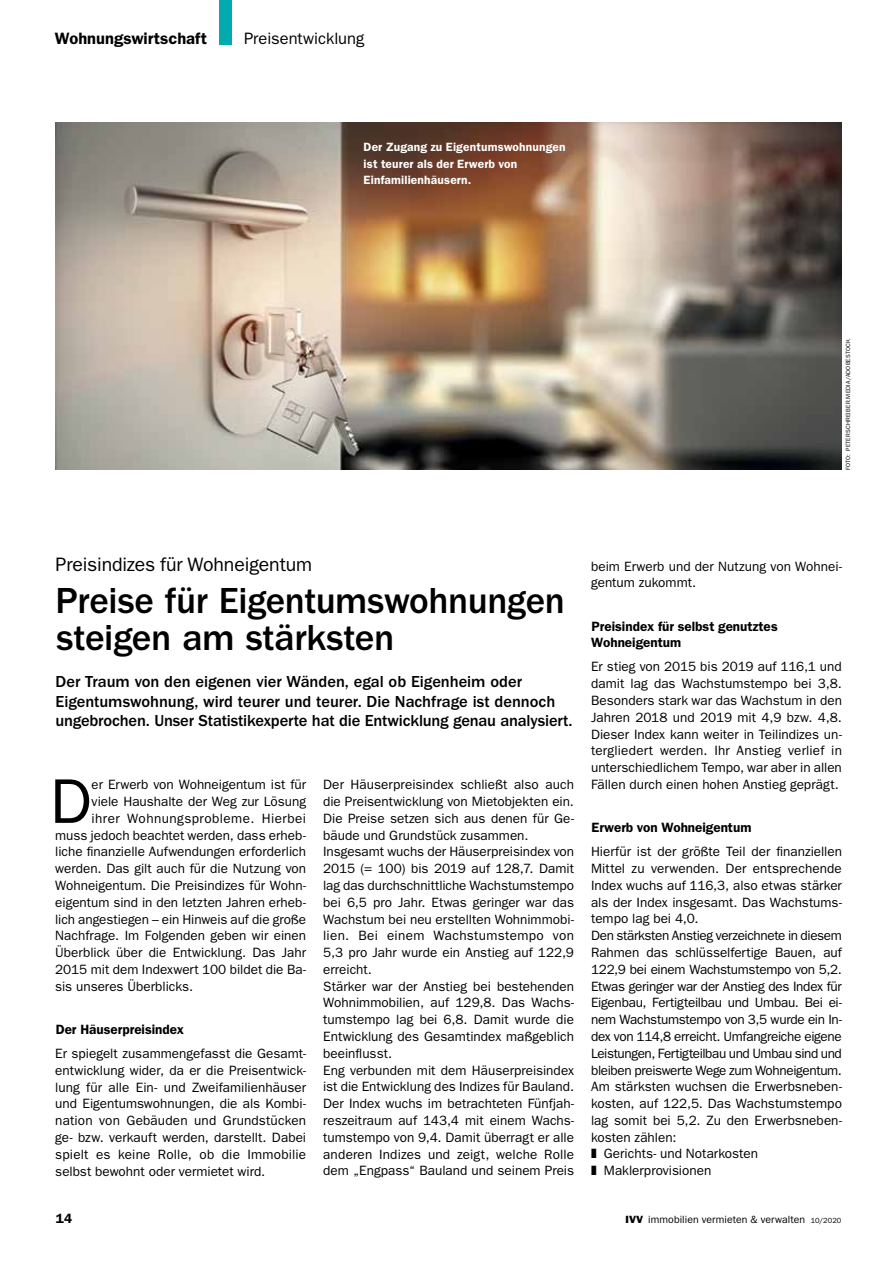
<style>
.page{position:relative;width:893px;height:1263px;background:#fff}
.page>*{position:absolute;margin:0;border:0;box-sizing:border-box;transform-origin:0 0}
.t1{font:63.3px "ITC Franklin Gothic Std";color:#000}
.t2{font:500 37.5px/37.5px "ITC Franklin Gothic Std";letter-spacing:-.01em;color:#000}
.t3{font:19.5px "ITC Franklin Gothic Std";letter-spacing:-.005em;color:#000}
.t4{font:500 16.5px/19.5px "ITC Franklin Gothic Std";letter-spacing:-.005em;color:#000}
.t5{font:600 16.5px "ITC Franklin Gothic Std";color:#000}
.t6{font:16.5px "ITC Franklin Gothic Std";color:#000}
.t7{font:13.5px/16.8px "ITC Franklin Gothic Std";color:#000}
.t8{font:600 13.5px/16.8px "ITC Franklin Gothic Std";color:#000}
.t9{font:13.5px "ITC Franklin Gothic Std";letter-spacing:.03em;color:#000}
.t10{font:600 12px/16.8px "ITC Franklin Gothic Std";letter-spacing:.015em;color:#fff}
.t11{font:10.5px "ITC Franklin Gothic Std";letter-spacing:.005em;color:#000}
.t12{font:6px "ITC Franklin Gothic Std";letter-spacing:.03em;color:#000}
.s1{font-size:13.05px}
.s2{font-family:"ITC Franklin Gothic Std Hvy"}
.s3{font-size:7.5px}
</style>
<div class="page">
<img style="left:55px;top:123px;width:787px;height:347px">
<p class="t5" style="left:55px;top:29px;width:154px">Wohnungswirtschaft</p>
<p class="t6" style="left:244px;top:29px;width:122px">Preisentwicklung</p>
<p class="t10" style="left:364px;top:138px;width:204px">Der Zugang zu Eigentumswohnungen ist teurer als der Erwerb von<br>Einfamilienhäusern.</p>
<p class="t12" style="left:845px;top:470px;width:132px;rotate:-90deg">FOTO: peterschreiber.media/AdobeStock</p>
<h3 class="t3" style="left:56px;top:553px;width:258px">Preisindizes für Wohneigentum</h3>
<h2 class="t2" style="left:56px;top:582px;width:511px">Preise für Eigentumswohnungen steigen am stärksten</h2>
<p class="t4" style="left:55px;top:672px;width:518px">Der Traum von den eigenen vier Wänden, egal ob Eigenheim oder<br>Eigentumswohnung, wird teurer und teurer. Die Nachfrage ist dennoch ungebrochen. Unser Statistikexperte hat die Entwicklung genau analysiert.</p>
<h1 class="t1" style="left:50px;top:765px;width:43px">D</h1>
<p class="t7" style="left:92px;top:776px;width:216px"><span class="s1">e</span>r Erwerb von Wohneigentum ist für</p>
<p class="t7" style="left:92px;top:793px;width:216px">viele Haushalte der Weg zur Lösung</p>
<p class="t9" style="left:92px;top:810px;width:216px">ihrer Wohnungsprobleme. Hierbei</p>
<p class="t7" style="left:55px;top:827px;width:252px">muss jedoch beachtet werden, dass erheb-</p>
<p class="t7" style="left:55px;top:843px;width:252px">liche finanzielle Aufwendungen erforderlich</p>
<p class="t7" style="left:55px;top:860px;width:252px">werden. Das gilt auch für die Nutzung von</p>
<p class="t7" style="left:55px;top:877px;width:252px">Wohneigentum. Die Preisindizes für Wohn-</p>
<p class="t7" style="left:55px;top:894px;width:252px">eigentum sind in den letzten Jahren erheb-</p>
<p class="t7" style="left:55px;top:911px;width:252px">lich angestiegen – ein Hinweis auf die große</p>
<p class="t7" style="left:55px;top:927px;width:252px">Nachfrage. Im Folgenden geben wir einen</p>
<p class="t7" style="left:55px;top:944px;width:252px">Überblick über die Entwicklung. Das Jahr</p>
<p class="t7" style="left:55px;top:961px;width:252px">2015 mit dem Indexwert 100 bildet die Ba-</p>
<p class="t7" style="left:55px;top:978px;width:139px">sis unseres Überblicks.</p>
<p class="t8" style="left:56px;top:1021px;width:130px">Der Häuserpreisindex</p>
<p class="t7" style="left:55px;top:1045px;width:252px;text-align:justify">Er spiegelt zusammengefasst die Gesamt&shy;entwicklung wider, da er die Preisentwick&shy;lung für alle Ein- und Zweifamilienhäuser und Eigentumswohnungen, die als Kombi&shy;nation von Gebäuden und Grundstücken ge- bzw. verkauft werden, darstellt. Dabei spielt es keine Rolle, ob die Immobilie selbst bewohnt oder vermietet wird.</p>
<p class="t8" style="left:56px;top:1210px;width:18px">14</p>
<p class="t7" style="left:323px;top:776px;width:252px">Der Häuserpreisindex schließt also auch die Preisentwicklung von Mietobjekten ein.<br>Die Preise setzen sich aus denen für Ge&shy;bäude und Grundstück zusammen.<br>Insgesamt wuchs der Häuserpreisindex von 2015 (= 100) bis 2019 auf 128,7. Damit lag das durchschnittliche Wachstumstempo bei 6,5 pro Jahr. Etwas geringer war das Wachstum bei neu erstellten Wohnimmobi&shy;lien. Bei einem Wachstumstempo von 5,3 pro Jahr wurde ein Anstieg auf 122,9 erreicht.<br>Stärker war der Anstieg bei bestehenden Wohnimmobilien, auf 129,8. Das Wachs&shy;tumstempo lag bei 6,8. Damit wurde die Entwicklung des Gesamtindex maßgeblich beeinflusst.<br>Eng verbunden mit dem Häuserpreisindex ist die Entwicklung des Indizes für Bauland.<br>Der Index wuchs im betrachteten Fünfjah&shy;reszeitraum auf 143,4 mit einem Wachs&shy;tumstempo von 9,4. Damit überragt er alle anderen Indizes und zeigt, welche Rolle dem „Engpass“ Bauland und seinem Preis</p>
<p class="t7" style="left:591px;top:558px;width:252px">beim Erwerb und der Nutzung von Wohnei&shy;gentum zukommt.</p>
<p class="t8" style="left:591px;top:617px;width:188px">Preisindex für selbst genutztes<br>Wohneigentum</p>
<p class="t7" style="left:591px;top:658px;width:252px;text-align:justify">Er stieg von 2015 bis 2019 auf 116,1 und damit lag das Wachstumstempo bei 3,8.<br>Besonders stark war das Wachstum in den Jahren 2018 und 2019 mit 4,9 bzw. 4,8.<br>Dieser Index kann weiter in Teilindizes un&shy;tergliedert werden. Ihr Anstieg verlief in unterschiedlichem Tempo, war aber in allen Fällen durch einen hohen Anstieg geprägt.</p>
<p class="t8" style="left:592px;top:819px;width:161px">Erwerb von Wohneigentum</p>
<p class="t7" style="left:591px;top:843px;width:252px">Hierfür ist der größte Teil der finanziellen Mittel zu verwenden. Der entsprechende Index wuchs auf 116,3, also etwas stärker als der Index insgesamt. Das Wachstums&shy;tempo lag bei 4,0.<br>Den stärksten Anstieg verzeichnete in diesem Rahmen das schlüsselfertige Bauen, auf 122,9 bei einem Wachstumstempo von 5,2.<br>Etwas geringer war der Anstieg des Index für Eigenbau, Fertigteilbau und Umbau. Bei ei&shy;nem Wachstumstempo von 3,5 wurde ein In&shy;dex von 114,8 erreicht. Umfangreiche eigene Leistungen, Fertigteilbau und Umbau sind und bleiben preiswerte Wege zum Wohneigentum.<br>Am stärksten wuchsen die Erwerbsneben&shy;kosten, auf 122,5. Das Wachstumstempo lag somit bei 5,2. Zu den Erwerbsneben&shy;kosten zählen:<br>❚ Gerichts- und Notarkosten<br>❚ Maklerprovisionen</p>
<p class="t11" style="left:626px;top:1214px;width:217px"><span class="s2">IVV</span> immobilien vermieten &amp; verwalten <span class="s3">10/2020</span></p>
</div>
